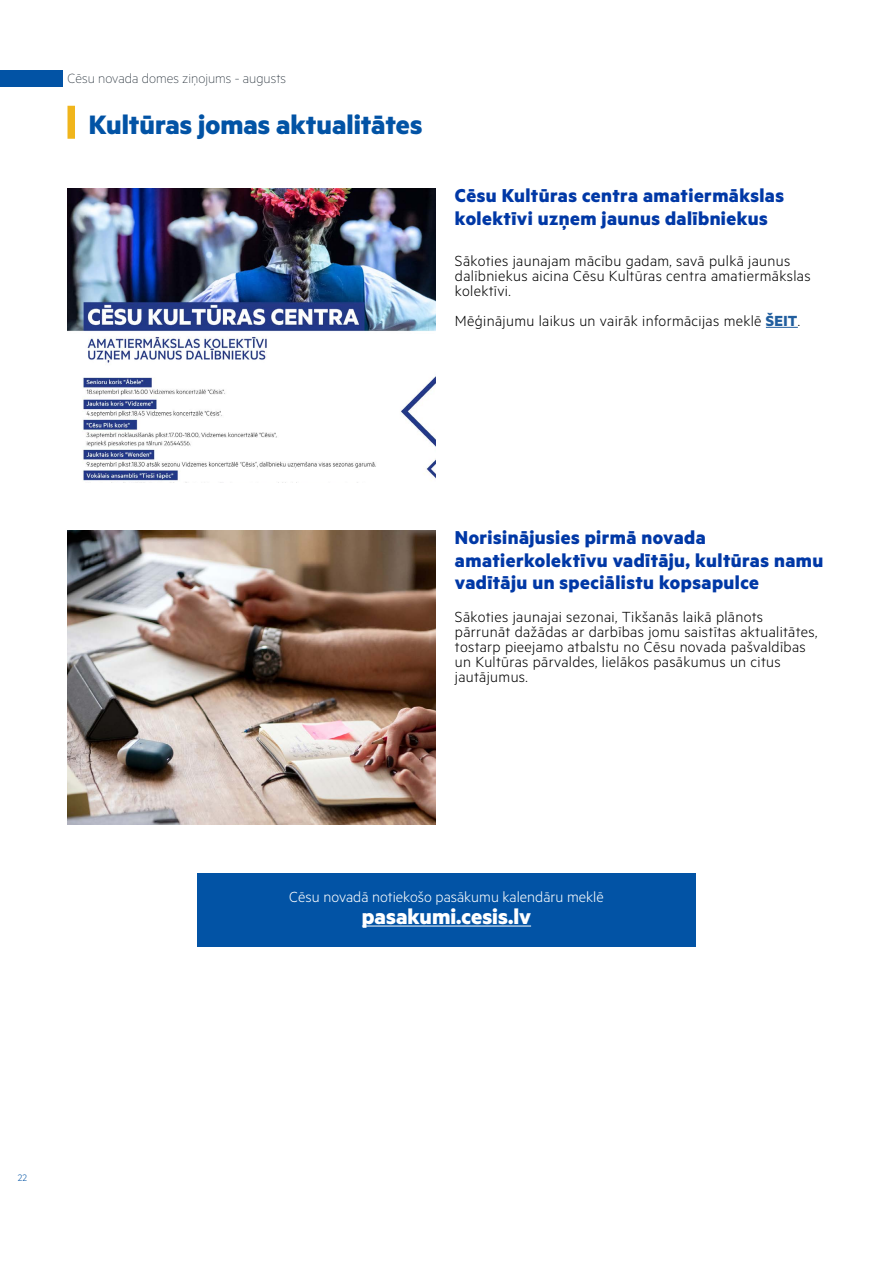
<style>
.page{position:relative;width:893px;height:1263px;background:#fff}
.page>*{position:absolute;margin:0;border:0;box-sizing:border-box;transform-origin:0 0}
.t1{font:700 30px "Metric";color:#0253a5}
.t2{font:700 24px "Metric";color:#fff}
.t3{font:700 21px/22.5px "Metric";letter-spacing:.02em;color:#0038a6}
.t4{font:300 16.5px/15px "Metric";letter-spacing:.02em;color:#000}
.t5{font:300 16.5px "Metric";color:#fff}
.t6{font:100 15px "Metric";color:#1b2630}
.t7{font:300 10.5px "Metric";color:#0253a5}
.s1{font-weight:700;color:#215e9e}
</style>
<div class="page">
<div style="left:0;top:70px;width:63px;height:17px;background:#0253a5"></div>
<div style="left:68px;top:106px;width:7px;height:33px;background:#f0b51c"></div>
<hr style="left:766px;top:327px;width:32px;height:1px;background:#215e9e">
<img style="left:68px;top:188px;width:367px;height:293px">
<img style="left:68px;top:531px;width:367px;height:294px">
<div style="left:197px;top:873px;width:499px;height:73px;background:#0253a5"></div>
<hr style="left:362px;top:926px;width:169px;height:1px;background:#fff">
<p class="t6" style="left:68px;top:70px;width:220px">Cēsu novada domes ziņojums ‑ augusts</p>
<h1 class="t1" style="left:89px;top:106px;width:335px">Kultūras jomas aktualitātes</h1>
<p class="t3" style="left:455px;top:184px;width:331px">Cēsu Kultūras centra amatiermākslas kolektīvi uzņem jaunus dalībniekus</p>
<p class="t4" style="left:455px;top:253px;width:357px">Sākoties jaunajam mācību gadam, savā pulkā jaunus dalībniekus aicina Cēsu Kultūras centra amatiermākslas kolektīvi.</p>
<p class="t4" style="left:455px;top:313px;width:347px">Mēģinājumu laikus un vairāk informācijas meklē <span class="s1">ŠEIT</span>.</p>
<p class="t3" style="left:455px;top:526px;width:370px">Norisinājusies pirmā novada amatierkolektīvu vadītāju, kultūras namu vadītāju un speciālistu kopsapulce</p>
<p class="t4" style="left:455px;top:609px;width:364px">Sākoties jaunajai sezonai, Tikšanās laikā plānots pārrunāt dažādas ar darbības jomu saistītas aktualitātes, tostarp pieejamo atbalstu no Cēsu novada pašvaldības un Kultūras pārvaldes, lielākos pasākumus un citus jautājumus.</p>
<p class="t5" style="left:289px;top:887px;width:316px">Cēsu novadā notiekošo pasākumu kalendāru meklē</p>
<h2 class="t2" style="left:362px;top:902px;width:171px">pasakumi.cesis.lv</h2>
<p class="t7" style="left:18px;top:1171px;width:11px">22</p>
</div>
